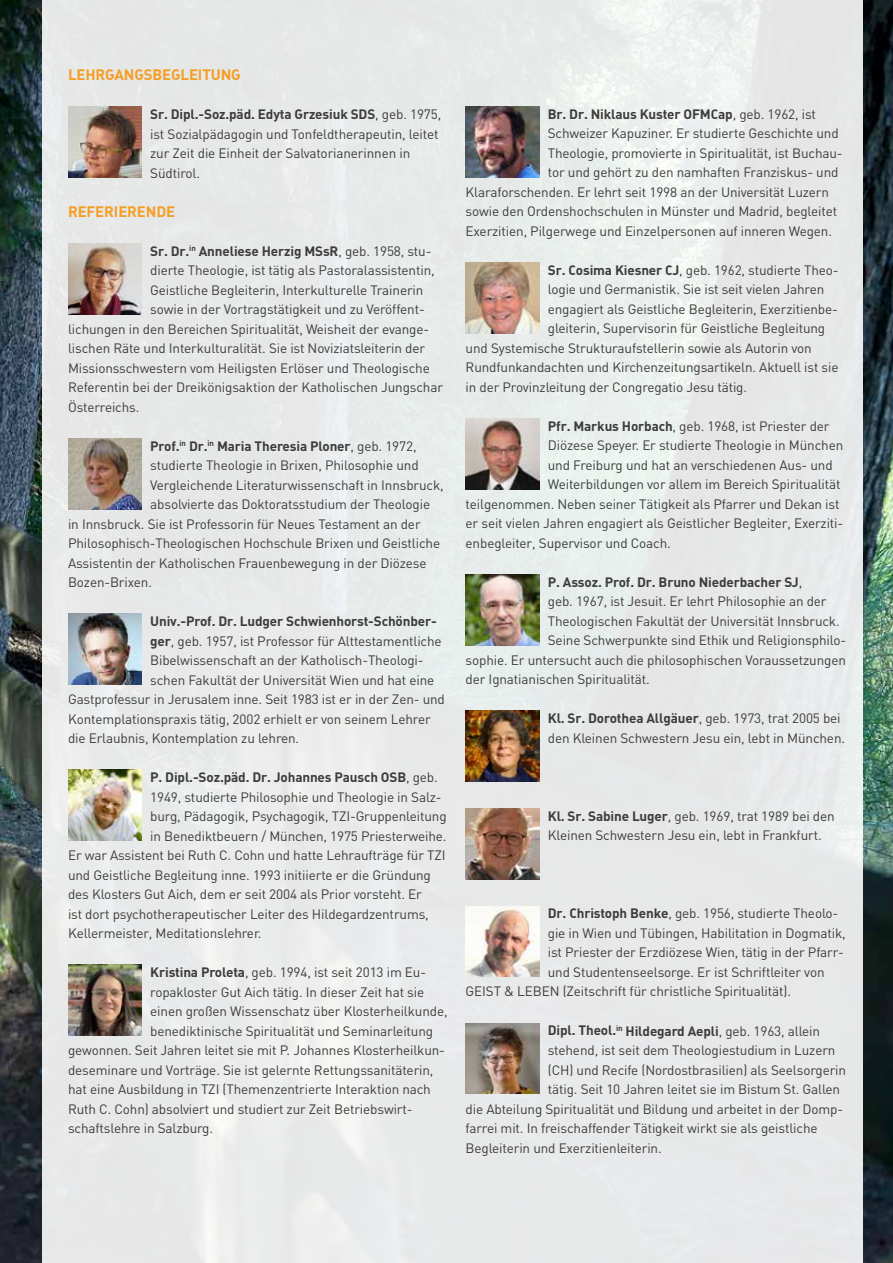
<style>
.page{position:relative;width:893px;height:1263px;background:#fff}
.page>*{position:absolute;margin:0;border:0;box-sizing:border-box;transform-origin:0 0}
.t1{font:700 15px "DIN";letter-spacing:-.01em;color:#f59e24}
.t2{font:13.5px/19.5px "DIN";letter-spacing:-.01em;color:#3c3c3b}
.t3{font:700 13.5px "DIN";letter-spacing:-.01em;color:#3c3c3b}
.s1{font-weight:700}
.s2{font-weight:400}
</style>
<div class="page">
<img style="left:0;top:0;width:893px;height:1263px">
<div style="left:43px;top:0;width:820px;height:1263px;background:#e7e9e9"></div>
<img style="left:68px;top:243px;width:74px;height:71px">
<img style="left:68px;top:107px;width:74px;height:71px">
<img style="left:466px;top:106px;width:73px;height:71px">
<img style="left:68px;top:438px;width:74px;height:71px">
<img style="left:466px;top:262px;width:73px;height:71px">
<img style="left:68px;top:614px;width:74px;height:71px">
<img style="left:466px;top:418px;width:73px;height:71px">
<img style="left:68px;top:770px;width:74px;height:71px">
<img style="left:466px;top:574px;width:73px;height:71px">
<img style="left:68px;top:965px;width:74px;height:71px">
<img style="left:466px;top:711px;width:73px;height:71px">
<img style="left:466px;top:808px;width:73px;height:71px">
<img style="left:466px;top:906px;width:73px;height:71px">
<img style="left:466px;top:1023px;width:73px;height:71px">
<p class="t1" style="left:68px;top:65px;width:174px">LEHRGANGSBEGLEITUNG</p>
<p class="t2" style="left:150px;top:104px;width:293px"><span class="s1">Sr. Dipl.-Soz.päd. Edyta Grzesiuk SDS</span>, geb. 1975, ist Sozialpädagogin und Tonfeldtherapeutin, leitet zur Zeit die Einheit der Salvatorianerinnen in Südtirol.</p>
<p class="t1" style="left:68px;top:201px;width:109px">REFERIERENDE</p>
<p class="t3" style="left:150px;top:242px;width:283px">Sr. Dr.<sup>in</sup> Anneliese Herzig MSsR<span class="s2">, geb. 1958, stu-</span></p>
<p class="t2" style="left:150px;top:260px;width:286px">dierte Theologie, ist tätig als Pastoralassistentin,</p>
<p class="t2" style="left:150px;top:280px;width:275px">Geistliche Begleiterin, Interkulturelle Trainerin</p>
<p class="t2" style="left:150px;top:299px;width:276px">sowie in der Vortragstätigkeit und zu Veröffent-</p>
<p class="t2" style="left:68px;top:319px;width:363px">lichungen in den Bereichen Spiritualität, Weisheit der evange-</p>
<p class="t2" style="left:68px;top:338px;width:359px">lischen Räte und Interkulturalität. Sie ist Noviziatsleiterin der</p>
<p class="t2" style="left:68px;top:358px;width:363px">Missionsschwestern vom Heiligsten Erlöser und Theologische</p>
<p class="t2" style="left:68px;top:377px;width:376px">Referentin bei der Dreikönigsaktion der Katholischen Jungschar</p>
<p class="t2" style="left:68px;top:397px;width:73px">Österreichs.</p>
<p class="t3" style="left:150px;top:437px;width:268px">Prof.<sup>in</sup> Dr.<sup>in</sup> Maria Theresia Ploner<span class="s2">, geb. 1972,</span></p>
<p class="t2" style="left:150px;top:455px;width:270px">studierte Theologie in Brixen, Philosophie und</p>
<p class="t2" style="left:150px;top:475px;width:295px">Vergleichende Literaturwissenschaft in Innsbruck,</p>
<p class="t2" style="left:150px;top:494px;width:281px">absolvierte das Doktoratsstudium der Theologie</p>
<p class="t2" style="left:68px;top:514px;width:354px">in Innsbruck. Sie ist Professorin für Neues Testament an der</p>
<p class="t2" style="left:68px;top:533px;width:374px">Philosophisch-Theologischen Hochschule Brixen und Geistliche</p>
<p class="t2" style="left:68px;top:553px;width:360px">Assistentin der Katholischen Frauenbewegung in der Diözese</p>
<p class="t2" style="left:68px;top:572px;width:85px">Bozen-Brixen.</p>
<p class="t3" style="left:150px;top:612px;width:288px">Univ.-Prof. Dr. Ludger Schwienhorst-Schönber-</p>
<p class="t2" style="left:150px;top:631px;width:293px"><span class="s1">ger</span>, geb. 1957, ist Professor für Alttestamentliche</p>
<p class="t2" style="left:150px;top:650px;width:275px">Bibelwissenschaft an der Katholisch-Theologi-</p>
<p class="t2" style="left:150px;top:670px;width:286px">schen Fakultät der Universität Wien und hat eine</p>
<p class="t2" style="left:68px;top:689px;width:378px">Gastprofessur in Jerusalem inne. Seit 1983 ist er in der Zen- und</p>
<p class="t2" style="left:68px;top:709px;width:364px">Kontemplationspraxis tätig, 2002 erhielt er von seinem Lehrer</p>
<p class="t2" style="left:68px;top:728px;width:233px">die Erlaubnis, Kontemplation zu lehren.</p>
<p class="t3" style="left:150px;top:768px;width:289px">P. Dipl.-Soz.päd. Dr. Johannes Pausch OSB<span class="s2">, geb.</span></p>
<p class="t2" style="left:150px;top:787px;width:293px">1949, studierte Philosophie und Theologie in Salz-</p>
<p class="t2" style="left:150px;top:806px;width:298px">burg, Pädagogik, Psychagogik, TZI-Gruppenleitung</p>
<p class="t2" style="left:150px;top:826px;width:298px">in Benediktbeuern / München, 1975 Priesterweihe.</p>
<p class="t2" style="left:68px;top:845px;width:379px">Er war Assistent bei Ruth C. Cohn und hatte Lehraufträge für TZI</p>
<p class="t2" style="left:68px;top:865px;width:364px">und Geistliche Begleitung inne. 1993 initiierte er die Gründung</p>
<p class="t2" style="left:68px;top:884px;width:355px">des Klosters Gut Aich, dem er seit 2004 als Prior vorsteht. Er</p>
<p class="t2" style="left:68px;top:904px;width:362px">ist dort psychotherapeutischer Leiter des Hildegardzentrums,</p>
<p class="t2" style="left:68px;top:923px;width:195px">Kellermeister, Meditationslehrer.</p>
<p class="t2" style="left:150px;top:962px;width:277px"><span class="s1">Kristina Proleta</span>, geb. 1994, ist seit 2013 im Eu-</p>
<p class="t2" style="left:150px;top:982px;width:276px">ropakloster Gut Aich tätig. In dieser Zeit hat sie</p>
<p class="t2" style="left:150px;top:1001px;width:299px">einen großen Wissenschatz über Klosterheilkunde,</p>
<p class="t2" style="left:150px;top:1021px;width:284px">benediktinische Spiritualität und Seminarleitung</p>
<p class="t2" style="left:68px;top:1040px;width:378px">gewonnen. Seit Jahren leitet sie mit P. Johannes Klosterheilkun-</p>
<p class="t2" style="left:68px;top:1060px;width:367px">deseminare und Vorträge. Sie ist gelernte Rettungssanitäterin,</p>
<p class="t2" style="left:68px;top:1079px;width:364px">hat eine Ausbildung in TZI (Themenzentrierte Interaktion nach</p>
<p class="t2" style="left:68px;top:1099px;width:346px">Ruth C. Cohn) absolviert und studiert zur Zeit Betriebswirt-</p>
<p class="t2" style="left:68px;top:1118px;width:147px">schaftslehre in Salzburg.</p>
<p class="t3" style="left:548px;top:105px;width:270px">Br. Dr. Niklaus Kuster OFMCap<span class="s2">, geb. 1962, ist</span></p>
<p class="t2" style="left:548px;top:124px;width:292px">Schweizer Kapuziner. Er studierte Geschichte und</p>
<p class="t2" style="left:548px;top:143px;width:296px">Theologie, promovierte in Spiritualität, ist Buchau-</p>
<p class="t2" style="left:548px;top:162px;width:292px">tor und gehört zu den namhaften Franziskus- und</p>
<p class="t2" style="left:466px;top:182px;width:365px">Klaraforschenden. Er lehrt seit 1998 an der Universität Luzern</p>
<p class="t2" style="left:466px;top:201px;width:373px">sowie den Ordenshochschulen in Münster und Madrid, begleitet</p>
<p class="t2" style="left:466px;top:221px;width:368px">Exerzitien, Pilgerwege und Einzelpersonen auf inneren Wegen.</p>
<p class="t2" style="left:548px;top:260px;width:292px"><span class="s1">Sr. Cosima Kiesner CJ</span>, geb. 1962, studierte Theo-</p>
<p class="t2" style="left:548px;top:279px;width:278px">logie und Germanistik. Sie ist seit vielen Jahren</p>
<p class="t2" style="left:548px;top:299px;width:292px">engagiert als Geistliche Begleiterin, Exerzitienbe-</p>
<p class="t2" style="left:548px;top:318px;width:279px">gleiterin, Supervisorin für Geistliche Begleitung</p>
<p class="t2" style="left:466px;top:338px;width:348px">und Systemische Strukturaufstellerin sowie als Autorin von</p>
<p class="t2" style="left:466px;top:357px;width:374px">Rundfunkandachten und Kirchenzeitungsartikeln. Aktuell ist sie</p>
<p class="t2" style="left:466px;top:377px;width:283px">in der Provinzleitung der Congregatio Jesu tätig.</p>
<p class="t2" style="left:548px;top:416px;width:283px"><span class="s1">Pfr. Markus Horbach</span>, geb. 1968, ist Priester der</p>
<p class="t2" style="left:548px;top:435px;width:297px">Diözese Speyer. Er studierte Theologie in München</p>
<p class="t2" style="left:548px;top:455px;width:286px">und Freiburg und hat an verschiedenen Aus- und</p>
<p class="t2" style="left:548px;top:474px;width:294px">Weiterbildungen vor allem im Bereich Spiritualität</p>
<p class="t2" style="left:466px;top:494px;width:375px">teilgenommen. Neben seiner Tätigkeit als Pfarrer und Dekan ist</p>
<p class="t2" style="left:466px;top:513px;width:379px">er seit vielen Jahren engagiert als Geistlicher Begleiter, Exerziti-</p>
<p class="t2" style="left:466px;top:533px;width:207px">enbegleiter, Supervisor und Coach.</p>
<p class="t3" style="left:548px;top:573px;width:256px">P. Assoz. Prof. Dr. Bruno Niederbacher SJ<span class="s2">,</span></p>
<p class="t2" style="left:548px;top:591px;width:280px">geb. 1967, ist Jesuit. Er lehrt Philosophie an der</p>
<p class="t2" style="left:548px;top:611px;width:293px">Theologischen Fakultät der Universität Innsbruck.</p>
<p class="t2" style="left:548px;top:630px;width:300px">Seine Schwerpunkte sind Ethik und Religionsphilo-</p>
<p class="t2" style="left:466px;top:650px;width:382px">sophie. Er untersucht auch die philosophischen Voraussetzungen</p>
<p class="t2" style="left:466px;top:669px;width:186px">der Ignatianischen Spiritualität.</p>
<p class="t2" style="left:548px;top:708px;width:299px"><span class="s1">Kl. Sr. Dorothea Allgäuer</span>, geb. 1973, trat 2005 bei den Kleinen Schwestern Jesu ein, lebt in München.</p>
<p class="t2" style="left:548px;top:806px;width:288px"><span class="s1">Kl. Sr. Sabine Luger</span>, geb. 1969, trat 1989 bei den<br>Kleinen Schwestern Jesu ein, lebt in Frankfurt.</p>
<p class="t2" style="left:548px;top:903px;width:292px"><span class="s1">Dr. Christoph Benke</span>, geb. 1956, studierte Theolo-</p>
<p class="t2" style="left:548px;top:923px;width:299px">gie in Wien und Tübingen, Habilitation in Dogmatik,</p>
<p class="t2" style="left:548px;top:942px;width:298px">ist Priester der Erzdiözese Wien, tätig in der Pfarr-</p>
<p class="t2" style="left:548px;top:962px;width:278px">und Studentenseelsorge. Er ist Schriftleiter von</p>
<p class="t2" style="left:466px;top:981px;width:327px">GEIST &amp; LEBEN (Zeitschrift für christliche Spiritualität).</p>
<p class="t3" style="left:548px;top:1022px;width:274px">Dipl. Theol.<sup>in</sup> Hildegard Aepli<span class="s2">, geb. 1963, allein</span></p>
<p class="t2" style="left:548px;top:1040px;width:289px">stehend, ist seit dem Theologiestudium in Luzern</p>
<p class="t2" style="left:548px;top:1060px;width:300px">(CH) und Recife (Nordostbrasilien) als Seelsorgerin</p>
<p class="t2" style="left:548px;top:1079px;width:294px">tätig. Seit 10 Jahren leitet sie im Bistum St. Gallen</p>
<p class="t2" style="left:466px;top:1099px;width:379px">die Abteilung Spiritualität und Bildung und arbeitet in der Domp-</p>
<p class="t2" style="left:466px;top:1118px;width:353px">farrei mit. In freischaffender Tätigkeit wirkt sie als geistliche</p>
<p class="t2" style="left:466px;top:1138px;width:198px">Begleiterin und Exerzitienleiterin.</p>
</div>
